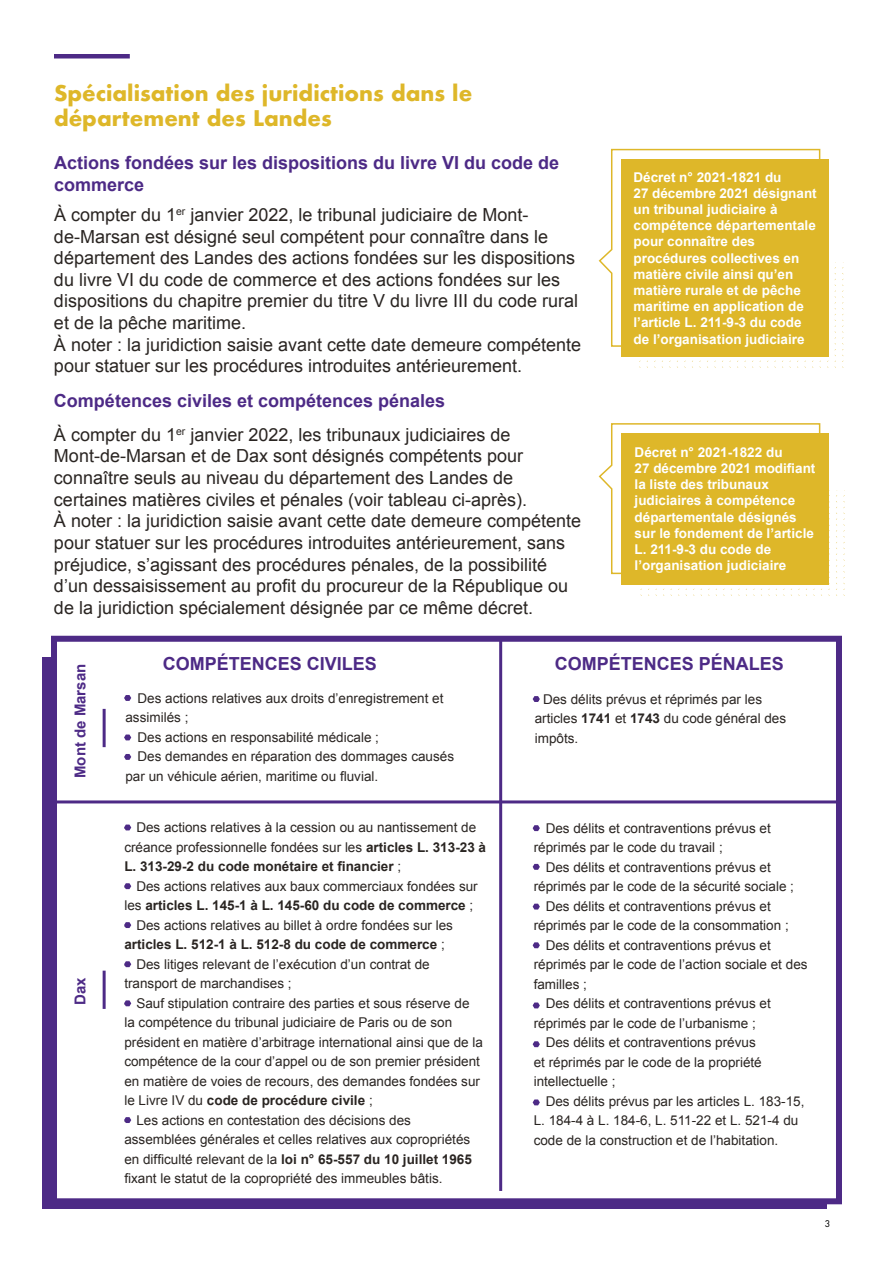
<style>
.page{position:relative;width:893px;height:1263px;background:#fff}
.page>*{position:absolute;margin:0;border:0;box-sizing:border-box;transform-origin:0 0}
.t1{font:700 21px/25.2px "Futura";color:#deb729}
.t2{font:18px/21.6px "Arial";color:#2a2522}
.t3{font:700 18px/21.6px "Arial";color:#4d2a86}
.t4{font:700 15px "Arial";color:#4d2a86}
.t5{font:13.5px/19.5px "Arial";color:#2a2522}
.t6{font:700 13.5px/16.2px "Arial";color:#fff}
.t7{font:9px "Futura Std";color:#000}
.s1{font-weight:700;color:#4d2a86}
.s2{font-weight:700}
</style>
<div class="page">
<svg style="left:828px;top:490px;width:2px;height:106px"></svg>
<svg style="left:836px;top:490px;width:9px;height:106px"></svg>
<svg style="left:835px;top:262px;width:1px;height:106px"></svg>
<svg style="left:842px;top:262px;width:2px;height:106px"></svg>
<div style="left:42px;top:657px;width:785px;height:552px;background:#4d2a86"></div>
<div style="left:51px;top:636px;width:791px;height:568px;background:#fff;border:6px solid #4d2a86"></div>
<div style="left:621px;top:159px;width:208px;height:198px;background:#deb729"></div>
<div style="left:621px;top:433px;width:208px;height:151px;background:#deb729"></div>
<svg style="left:598px;top:148px;width:223px;height:220px"></svg>
<svg style="left:598px;top:423px;width:224px;height:173px"></svg>
<div style="left:54px;top:54px;width:76px;height:5px;background:#4d2a86"></div>
<svg style="left:124px;top:695px;width:7px;height:6px"></svg>
<svg style="left:533px;top:696px;width:7px;height:6px"></svg>
<svg style="left:533px;top:825px;width:7px;height:6px"></svg>
<svg style="left:533px;top:864px;width:7px;height:6px"></svg>
<svg style="left:533px;top:904px;width:7px;height:5px"></svg>
<svg style="left:533px;top:942px;width:7px;height:6px"></svg>
<svg style="left:533px;top:1002px;width:7px;height:6px"></svg>
<svg style="left:533px;top:1041px;width:7px;height:6px"></svg>
<svg style="left:533px;top:1099px;width:7px;height:6px"></svg>
<svg style="left:124px;top:734px;width:7px;height:6px"></svg>
<svg style="left:124px;top:754px;width:7px;height:6px"></svg>
<svg style="left:124px;top:824px;width:7px;height:6px"></svg>
<svg style="left:124px;top:883px;width:7px;height:6px"></svg>
<svg style="left:124px;top:922px;width:7px;height:6px"></svg>
<svg style="left:124px;top:961px;width:7px;height:6px"></svg>
<svg style="left:124px;top:1000px;width:7px;height:6px"></svg>
<svg style="left:124px;top:1117px;width:7px;height:6px"></svg>
<hr style="left:54px;top:800px;width:785px;height:3px;background:#4d2a86">
<hr style="left:499px;top:640px;width:3px;height:551px;background:#4d2a86">
<hr style="left:103px;top:709px;width:3px;height:38px;background:#4d2a86">
<hr style="left:103px;top:971px;width:3px;height:38px;background:#4d2a86">
<h1 class="t1" style="left:54px;top:80px;width:420px">Spécialisation des juridictions dans le département des Landes</h1>
<h2 class="t3" style="left:54px;top:153px;width:507px">Actions fondées sur les dispositions du livre VI du code de commerce</h2>
<p class="t2" style="left:54px;top:204px;width:529px">À compter du 1<sup>er</sup> janvier 2022, le tribunal judiciaire de Mont&shy;de-Marsan est désigné seul compétent pour connaître dans le département des Landes des actions fondées sur les dispositions du livre VI du code de commerce et des actions fondées sur les dispositions du chapitre premier du titre V du livre III du code rural et de la pêche maritime.<br>À noter : la juridiction saisie avant cette date demeure compétente pour statuer sur les procédures introduites antérieurement.</p>
<h2 class="t2" style="left:54px;top:383px;width:458px;line-height:34.3px"><span class="s1">Compétences civiles et compétences pénales<br></span>À compter du 1<sup>er</sup> janvier 2022, les tribunaux judiciaires de</h2>
<p class="t2" style="left:54px;top:446px;width:529px">Mont-de-Marsan et de Dax sont désignés compétents pour connaître seuls au niveau du département des Landes de certaines matières civiles et pénales (voir tableau ci-après).<br>À noter : la juridiction saisie avant cette date demeure compétente pour statuer sur les procédures introduites antérieurement, sans préjudice, s’agissant des procédures pénales, de la possibilité d’un dessaisissement au profit du procureur de la République ou de la juridiction spécialement désignée par ce même décret.</p>
<p class="t6" style="left:633px;top:169px;width:185px">Décret n° 2021-1821 du<br>27 décembre 2021 désignant un tribunal judiciaire à compétence départementale pour connaître des procédures collectives en matière civile ainsi qu’en matière rurale et de pêche maritime en application de l’article L. 211-9-3 du code de l’organisation judiciaire</p>
<p class="t6" style="left:635px;top:444px;width:182px">Décret n° 2021-1822 du<br>27 décembre 2021 modifiant la liste des tribunaux judiciaires à compétence départementale désignés sur le fondement de l’article<br>L. 211-9-3 du code de l’organisation judiciaire</p>
<p class="t4" style="left:70px;top:778px;width:116px;rotate:-90deg">Mont de Marsan</p>
<h2 class="t3" style="left:163px;top:654px;width:216px">COMPÉTENCES CIVILES</h2>
<p class="t5" style="left:125px;top:688px;width:320px">- Des actions relatives aux droits d’enregistrement et assimilés ;</p>
<p class="t5" style="left:125px;top:727px;width:255px">- Des actions en responsabilité médicale ;</p>
<p class="t5" style="left:125px;top:747px;width:330px">- Des demandes en réparation des dommages causés par un véhicule aérien, maritime ou fluvial.</p>
<h2 class="t3" style="left:555px;top:654px;width:231px">COMPÉTENCES PÉNALES</h2>
<p class="t5" style="left:535px;top:689px;width:253px">- Des délits prévus et réprimés par les articles <span class="s2">1741</span> et <span class="s2">1743</span> du code général des impôts.</p>
<p class="t4" style="left:70px;top:1005px;width:29px;rotate:-90deg">Dax</p>
<p class="t5" style="left:124px;top:818px;width:363px">- Des actions relatives à la cession ou au nantissement de créance professionnelle fondées sur les <span class="s2">articles L. 313-23 à<br>L. 313-29-2 du code monétaire et financier</span> ;</p>
<p class="t5" style="left:124px;top:876px;width:355px">- Des actions relatives aux baux commerciaux fondées sur les <span class="s2">articles L. 145-1 à L. 145-60 du code de commerce</span> ;</p>
<p class="t5" style="left:124px;top:915px;width:330px">- Des actions relatives au billet à ordre fondées sur les <span class="s2">articles L. 512-1 à L. 512-8 du code de commerce</span> ;</p>
<p class="t5" style="left:124px;top:954px;width:307px">- Des litiges relevant de l’exécution d’un contrat de transport de marchandises ;</p>
<p class="t5" style="left:124px;top:993px;width:360px">- Sauf stipulation contraire des parties et sous réserve de la compétence du tribunal judiciaire de Paris ou de son président en matière d’arbitrage international ainsi que de la compétence de la cour d’appel ou de son premier président en matière de voies de recours, des demandes fondées sur le Livre IV du <span class="s2">code de procédure civile</span> ;</p>
<p class="t5" style="left:124px;top:1110px;width:349px">- Les actions en contestation des décisions des assemblées générales et celles relatives aux copropriétés en difficulté relevant de la <span class="s2">loi n° 65-557 du 10 juillet 1965 </span>fixant le statut de la copropriété des immeubles bâtis.</p>
<p class="t5" style="left:534px;top:818px;width:239px">- Des délits et contraventions prévus et réprimés par le code du travail ;</p>
<p class="t5" style="left:534px;top:857px;width:262px">- Des délits et contraventions prévus et réprimés par le code de la sécurité sociale ;</p>
<p class="t5" style="left:534px;top:896px;width:257px">- Des délits et contraventions prévus et réprimés par le code de la consommation ;</p>
<p class="t5" style="left:534px;top:935px;width:275px">- Des délits et contraventions prévus et réprimés par le code de l’action sociale et des familles ;</p>
<p class="t5" style="left:534px;top:994px;width:239px">- Des délits et contraventions prévus et réprimés par le code de l’urbanisme ;</p>
<p class="t5" style="left:534px;top:1033px;width:230px">- Des délits et contraventions prévus et réprimés par le code de la propriété intellectuelle ;</p>
<p class="t5" style="left:534px;top:1091px;width:272px">- Des délits prévus par les articles L. 183-15,<br>L. 184-4 à L. 184-6, L. 511-22 et L. 521-4 du code de la construction et de l’habitation.</p>
<p class="t7" style="left:825px;top:1218px;width:7px">3</p>
</div>
